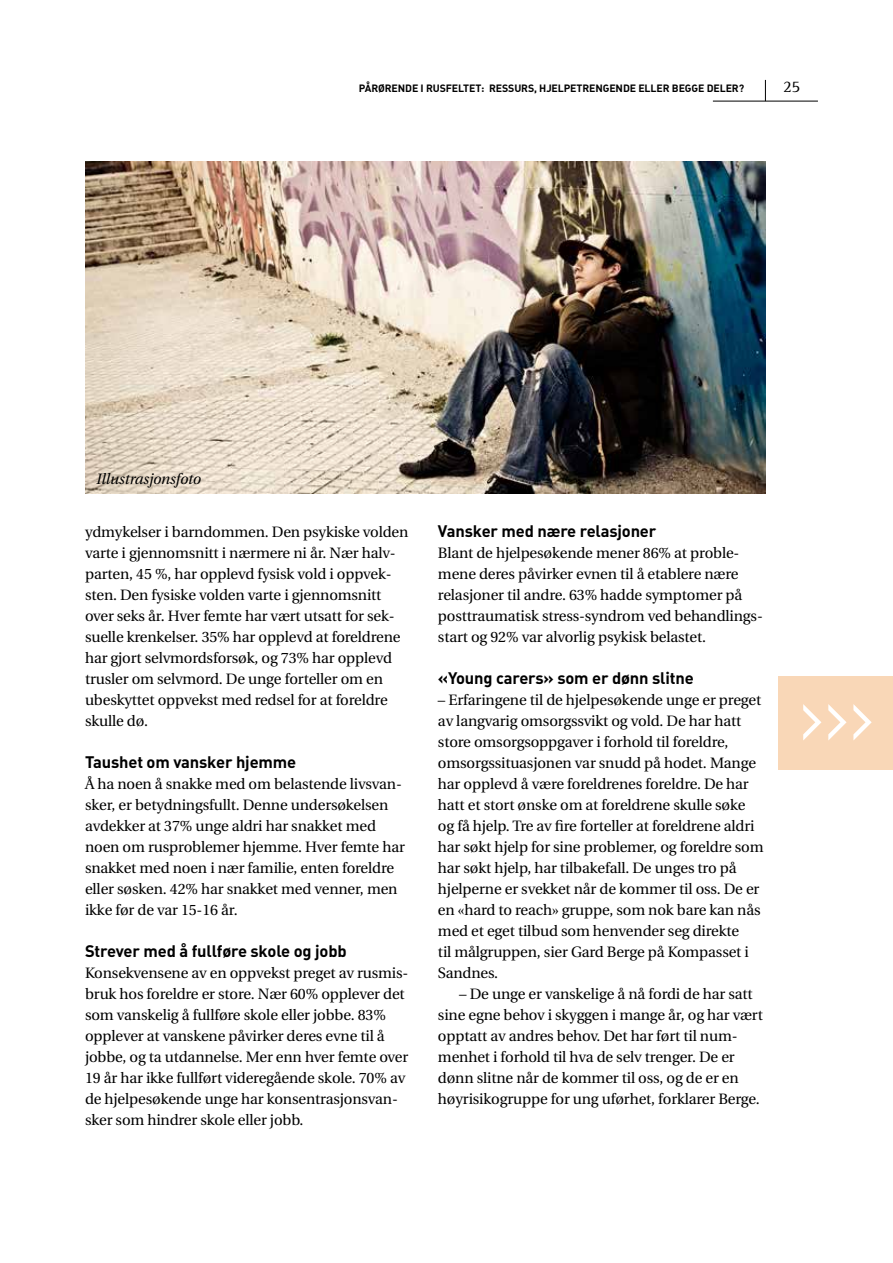
<style>
.page{position:relative;width:893px;height:1263px;background:#fff}
.page>*{position:absolute;margin:0;border:0;box-sizing:border-box;transform-origin:0 0}
.t1{font:93px "DIN Light Alternate";color:#fff}
.t2{font:16.65px "Rotis Serif";color:#000}
.t3{font:16.5px "DIN Bold Alternate";letter-spacing:-.01em;color:#000}
.t4{font:15px/21px "Utopia";letter-spacing:-.01em;color:#000}
.t5{font:italic 15px "Utopia";letter-spacing:-.015em;color:#000}
.t6{font:10.5px "DIN Bold Alternate";letter-spacing:-.01em;color:#000}
</style>
<div class="page">
<div style="left:778px;top:676px;width:115px;height:94px;background:#f9d7b7"></div>
<img style="left:85px;top:162px;width:680px;height:331px">
<hr style="left:713px;top:101px;width:105px;height:1px;background:#000">
<svg style="left:765px;top:80px;width:1px;height:21px"></svg>
<p class="t5" style="left:96px;top:471px;width:106px">Illustrasjonsfoto</p>
<p class="t6" style="left:359px;top:81px;width:145px">PÅRØRENDE i RUSFELTET: Ressurs</p>
<p class="t6" style="left:534px;top:81px;width:25px">, hjelpetren</p>
<p class="t6" style="left:603px;top:81px;width:14px">gende</p>
<p class="t6" style="left:638px;top:81px;width:8px">eller</p>
<p class="t6" style="left:672px;top:81px;width:42px">begge deler</p>
<p class="t6" style="left:739px;top:81px;width:7px">?</p>
<p class="t2" style="left:783px;top:77px;width:18px">25</p>
<p class="t4" style="left:85px;top:522px;width:325px">ydmykelser i barndommen. Den psykiske volden varte i gjennomsnitt i nærmere ni år. Nær halv&shy;parten, 45 %, har opplevd fysisk vold i oppvek&shy;sten. Den fysiske volden varte i gjennomsnitt over seks år. Hver femte har vært utsatt for sek&shy;suelle krenkelser. 35% har opplevd at foreldrene har gjort selvmordsforsøk, og 73% har opplevd trusler om selvmord. De unge forteller om en ubeskyttet oppvekst med redsel for at foreldre skulle dø.</p>
<p class="t3" style="left:85px;top:751px;width:213px">Taushet om vansker hjemme</p>
<p class="t4" style="left:85px;top:774px;width:321px">Å ha noen å snakke med om belastende livsvan&shy;sker, er betydningsfullt. Denne undersøkelsen avdekker at 37% unge aldri har snakket med noen om rusproblemer hjemme. Hver femte har snakket med noen i nær familie, enten foreldre eller søsken. 42% har snakket med venner, men ikke før de var 15-16 år.</p>
<p class="t3" style="left:85px;top:940px;width:263px">Strever med å fullføre skole og jobb</p>
<p class="t4" style="left:85px;top:963px;width:325px">Konsekvensene av en oppvekst preget av rusmis&shy;bruk hos foreldre er store. Nær 60% opplever det som vanskelig å fullføre skole eller jobbe. 83% opplever at vanskene påvirker deres evne til å jobbe, og ta utdannelse. Mer enn hver femte over 19 år har ikke fullført videregående skole. 70% av de hjelpesøkende unge har konsentrasjonsvan&shy;sker som hindrer skole eller jobb.</p>
<p class="t3" style="left:438px;top:520px;width:220px">Vansker med nære relasjoner</p>
<p class="t4" style="left:438px;top:543px;width:326px">Blant de hjelpesøkende mener 86% at proble&shy;mene deres påvirker evnen til å etablere nære relasjoner til andre. 63% hadde symptomer på posttraumatisk stress-syndrom ved behandlings&shy;start og 92% var alvorlig psykisk belastet.</p>
<p class="t3" style="left:438px;top:667px;width:257px">«Young carers» som er dønn slitne</p>
<p class="t4" style="left:438px;top:690px;width:327px">– Erfaringene til de hjelpesøkende unge er preget av langvarig omsorgssvikt og vold. De har hatt store omsorgsoppgaver i forhold til foreldre, omsorgssituasjonen var snudd på hodet. Mange har opplevd å være foreldrenes foreldre. De har hatt et stort ønske om at foreldrene skulle søke og få hjelp. Tre av fire forteller at foreldrene aldri har søkt hjelp for sine problemer, og foreldre som har søkt hjelp, har tilbakefall. De unges tro på hjelperne er svekket når de kommer til oss. De er en «hard to reach» gruppe, som nok bare kan nås med et eget tilbud som henvender seg direkte<br>til målgruppen, sier Gard Berge på Kompasset i Sandnes.</p>
<p class="t4" style="left:438px;top:984px;width:326px;text-indent:21px">– De unge er vanskelige å nå fordi de har satt sine egne behov i skyggen i mange år, og har vært opptatt av andres behov. Det har ført til num&shy;menhet i forhold til hva de selv trenger. De er dønn slitne når de kommer til oss, og de er en høyrisikogruppe for ung uførhet, forklarer Berge.</p>
<h1 class="t1" style="left:796px;top:656px;width:81px">›››</h1>
</div>
